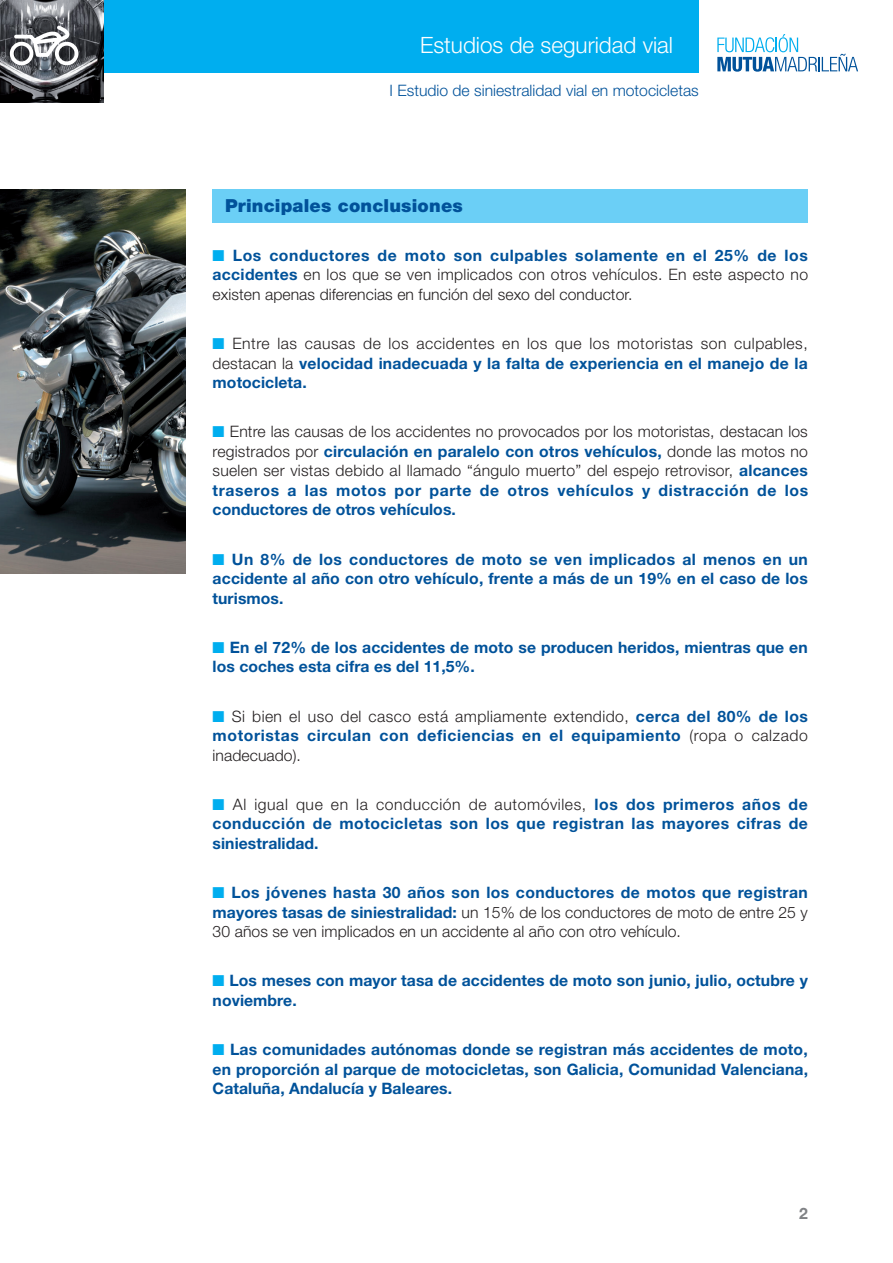
<style>
.page{position:relative;width:893px;height:1263px;background:#fff}
.page>*{position:absolute;margin:0;border:0;box-sizing:border-box;transform-origin:0 0}
.t1{font:300 22.5px "Helvetica Neue LT Std";color:#fff}
.t2{font:900 18px "Helvetica Neue LT Std";letter-spacing:.01em;color:#01529a}
.t3{font:300 15.75px/19.5px "Helvetica Neue LT Std";letter-spacing:.015em;color:#231f20;text-align:justify}
.t4{font:700 15.75px/19.5px "Helvetica Neue LT Std";letter-spacing:.005em;color:#01529a;text-align:justify}
.t5{font:300 15.75px "Helvetica Neue LT Std";color:#01529a}
.s1{color:#00aeef}
.s2{font-weight:700;color:#01529a}
.s3{font-weight:300;color:#231f20}
</style>
<div class="page">
<svg style="left:717px;top:34px;width:141px;height:38px"></svg>
<div style="left:0;top:0;width:698px;height:73px;background:#00aeef"></div>
<img style="left:0;top:189px;width:186px;height:384px">
<img style="left:0;top:0;width:103px;height:102px">
<div style="left:10px;top:42px;width:23px;height:23px;border:4px solid #fff;border-radius:50%"></div>
<div style="left:55px;top:42px;width:23px;height:23px;border:4px solid #fff;border-radius:50%"></div>
<svg style="left:12px;top:24px;width:59px;height:35px;background:#8d8e92"></svg>
<div style="left:213px;top:189px;width:595px;height:34px;background:#6bcff6"></div>
<h1 class="t1" style="left:420px;top:31px;width:254px">Estudios de seguridad vial</h1>
<p class="t5" style="left:390px;top:81px;width:311px">I Estudio de siniestralidad vial en motocicletas</p>
<p class="t2" style="left:225px;top:195px;width:239px">Principales conclusiones</p>
<p class="t3" style="left:213px;top:245px;width:597px"><span class="s1">■</span> <span class="s2">Los conductores de moto son culpables solamente en el 25% de los accidentes</span> en los que se ven implicados con otros vehículos. En este aspecto no existen apenas diferencias en función del sexo del conductor.</p>
<p class="t3" style="left:213px;top:333px;width:597px"><span class="s1">■</span> Entre las causas de los accidentes en los que los motoristas son culpables, destacan la <span class="s2">velocidad inadecuada y la falta de experiencia en el manejo de la motocicleta.</span></p>
<p class="t3" style="left:213px;top:422px;width:597px"><span class="s1">■</span> Entre las causas de los accidentes no provocados por los motoristas, destacan los registrados por <span class="s2">circulación en paralelo con otros vehículos,</span> donde las motos no suelen ser vistas debido al llamado “ángulo muerto” del espejo retrovisor, <span class="s2">alcances traseros a las motos por parte de otros vehículos y distracción de los conductores de otros vehículos.</span></p>
<p class="t4" style="left:213px;top:549px;width:597px"><span class="s1">■</span> Un 8% de los conductores de moto se ven implicados al menos en un accidente al año con otro vehículo, frente a más de un 1 9% en el caso de los turismos.</p>
<p class="t4" style="left:213px;top:637px;width:597px"><span class="s1">■</span> En el 72% de los accidentes de moto se producen heridos, mientras que en los coches esta cifra es del 11 ,5%.</p>
<p class="t3" style="left:213px;top:706px;width:597px"><span class="s1">■</span> Si bien el uso del casco está ampliamente extendido, <span class="s2">cerca del 80% de los motoristas circulan con deficiencias en el equipamiento</span> (ropa o calzado inadecuado).</p>
<p class="t4" style="left:213px;top:794px;width:597px"><span class="s1">■</span> <span class="s3">Al igual que en la conducción de automóviles,</span> los dos primeros años de conducción de motocicletas son los que registran las mayores cifras de siniestralidad.</p>
<p class="t3" style="left:213px;top:882px;width:597px"><span class="s1">■</span> <span class="s2">Los jóvenes hasta 30 años son los conductores de motos que registran mayores tasas de siniestralidad:</span> un 15% de los conductores de moto de entre 25 y 30 años se ven implicados en un accidente al año con otro vehículo.</p>
<p class="t4" style="left:213px;top:971px;width:597px"><span class="s1">■</span> Los meses con mayor tasa de accidentes de moto son junio, julio, octubre y noviembre.</p>
<p class="t4" style="left:213px;top:1039px;width:597px"><span class="s1">■</span> Las comunidades autónomas donde se registran más accidentes de moto, en proporción al parque de motocicletas, son Galicia, Comunidad Valenciana, Cataluña, Andalucía y Baleares.</p>
</div>
